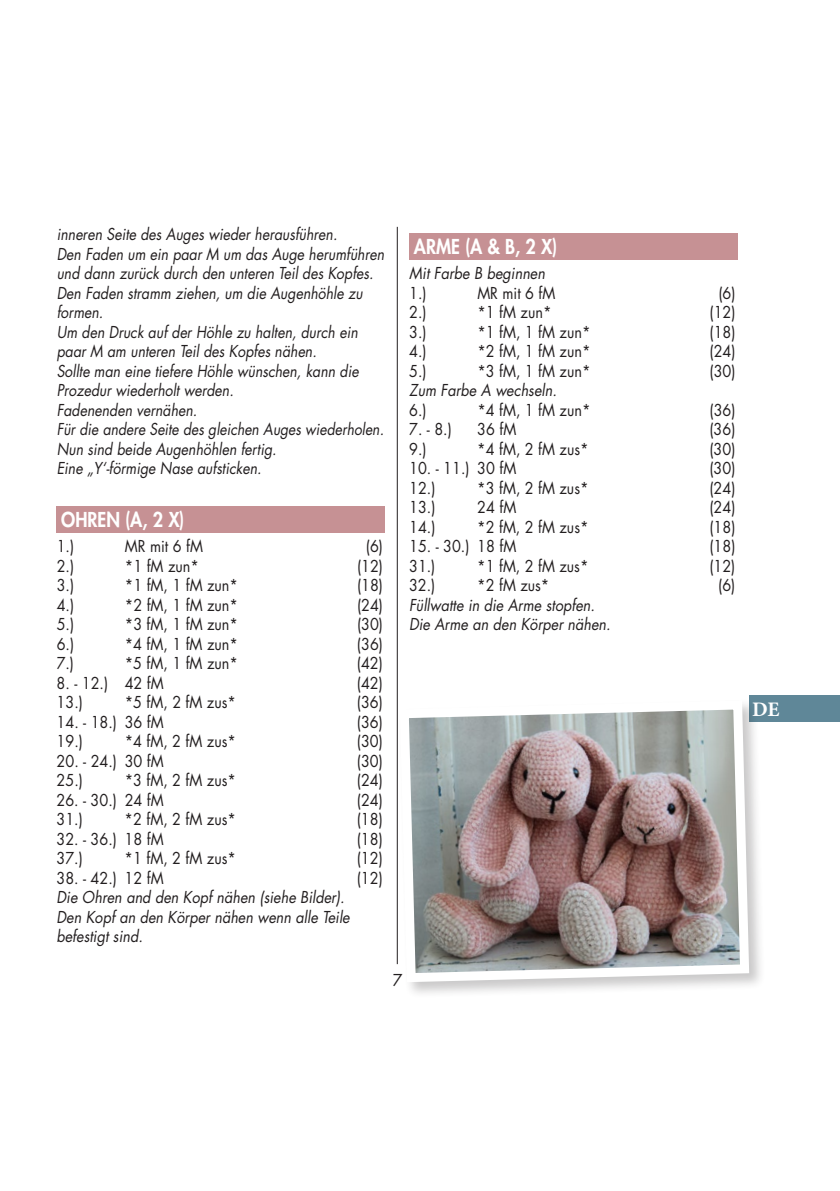
<style>
.page{position:relative;width:840px;height:1191px;background:#fff}
.page>*{position:absolute;margin:0;border:0;box-sizing:border-box;transform-origin:0 0}
.t1{font:700 20.6px "Minion Pro";color:#fff}
.t2{font:800 20px "Futura Std";color:#fff;scale:.9 1}
.t3{font:16px "Futura Std";color:#231f20;scale:.9 1}
.t4{font:italic 16px/19.6px "Futura Std";color:#231f20;scale:.88 1}
.t5{font:italic 16px/19.6px "Futura Std";color:#231f20;scale:.9 1}
.t6{font:16px "Futura Std";color:#231f20}
</style>
<div class="page">
<hr style="left:397px;top:227px;width:1px;height:737px;background:#231f20">
<div style="left:748px;top:695px;width:91px;height:27px;background:#5f8798"></div>
<div style="left:57px;top:506px;width:327px;height:26px;background:#c69194"></div>
<div style="left:409px;top:233px;width:328px;height:26px;background:#c69194"></div>
<div style="left:397px;top:698px;width:368px;height:301px;background:#231f20;opacity:.24"></div>
<img style="left:396px;top:696px;width:357px;height:290px">
<p class="t4" style="left:57px;top:224px;width:373px">inneren Seite des Auges wieder herausführen.<br>Den Faden um ein paar M um das Auge herumführen und dann zurück durch den unteren Teil des Kopfes.<br>Den Faden stramm ziehen, um die Augenhöhle zu formen.<br>Um den Druck auf der Höhle zu halten, durch ein paar M am unteren Teil des Kopfes nähen.<br>Sollte man eine tiefere Höhle wünschen, kann die Prozedur wiederholt werden.<br>Fadenenden vernähen.<br>Für die andere Seite des gleichen Auges wiederholen.<br>Nun sind beide Augenhöhlen fertig.<br>Eine „Y‘-förmige Nase aufsticken.</p>
<p class="t2" style="left:61px;top:507px;width:138px">OHREN (A, 2 X)</p>
<p class="t3" style="left:57px;top:536px;width:21px">1.)</p>
<p class="t3" style="left:125px;top:536px;width:88px">MR mit 6 fM</p>
<p class="t3" style="left:366px;top:536px;width:21px">(6)</p>
<p class="t3" style="left:57px;top:555px;width:21px">2.)</p>
<p class="t3" style="left:125px;top:555px;width:84px">*1 fM zun*</p>
<p class="t3" style="left:357px;top:555px;width:30px">(12)</p>
<p class="t3" style="left:57px;top:575px;width:21px">3.)</p>
<p class="t3" style="left:125px;top:575px;width:127px">*1 fM, 1 fM zun*</p>
<p class="t3" style="left:357px;top:575px;width:30px">(18)</p>
<p class="t3" style="left:57px;top:594px;width:21px">4.)</p>
<p class="t3" style="left:125px;top:594px;width:127px">*2 fM, 1 fM zun*</p>
<p class="t3" style="left:357px;top:594px;width:30px">(24)</p>
<p class="t3" style="left:57px;top:614px;width:21px">5.)</p>
<p class="t3" style="left:125px;top:614px;width:127px">*3 fM, 1 fM zun*</p>
<p class="t3" style="left:357px;top:614px;width:30px">(30)</p>
<p class="t3" style="left:57px;top:633px;width:21px">6.)</p>
<p class="t3" style="left:125px;top:633px;width:127px">*4 fM, 1 fM zun*</p>
<p class="t3" style="left:357px;top:633px;width:30px">(36)</p>
<p class="t3" style="left:57px;top:653px;width:21px">7.)</p>
<p class="t3" style="left:125px;top:653px;width:127px">*5 fM, 1 fM zun*</p>
<p class="t3" style="left:357px;top:653px;width:30px">(42)</p>
<p class="t3" style="left:57px;top:672px;width:120px">8. - 12.) 42 fM</p>
<p class="t3" style="left:357px;top:672px;width:30px">(42)</p>
<p class="t3" style="left:57px;top:692px;width:31px">13.)</p>
<p class="t3" style="left:125px;top:692px;width:125px">*5 fM, 2 fM zus*</p>
<p class="t3" style="left:357px;top:692px;width:30px">(36)</p>
<p class="t3" style="left:57px;top:711px;width:120px">14. - 18.) 36 fM</p>
<p class="t3" style="left:357px;top:711px;width:30px">(36)</p>
<p class="t3" style="left:57px;top:731px;width:31px">19.)</p>
<p class="t3" style="left:125px;top:731px;width:125px">*4 fM, 2 fM zus*</p>
<p class="t3" style="left:357px;top:731px;width:30px">(30)</p>
<p class="t3" style="left:57px;top:750px;width:120px">20. - 24.) 30 fM</p>
<p class="t3" style="left:357px;top:750px;width:30px">(30)</p>
<p class="t3" style="left:57px;top:770px;width:31px">25.)</p>
<p class="t3" style="left:125px;top:770px;width:125px">*3 fM, 2 fM zus*</p>
<p class="t3" style="left:356px;top:770px;width:30px">(24)</p>
<p class="t3" style="left:57px;top:789px;width:120px">26. - 30.) 24 fM</p>
<p class="t3" style="left:356px;top:789px;width:30px">(24)</p>
<p class="t3" style="left:56px;top:809px;width:31px">31.)</p>
<p class="t3" style="left:125px;top:809px;width:125px">*2 fM, 2 fM zus*</p>
<p class="t3" style="left:356px;top:809px;width:30px">(18)</p>
<p class="t3" style="left:56px;top:828px;width:120px">32. - 36.) 18 fM</p>
<p class="t3" style="left:356px;top:828px;width:30px">(18)</p>
<p class="t3" style="left:56px;top:848px;width:31px">37.)</p>
<p class="t3" style="left:124px;top:848px;width:125px">*1 fM, 2 fM zus*</p>
<p class="t3" style="left:356px;top:848px;width:30px">(12)</p>
<p class="t3" style="left:56px;top:867px;width:120px">38. - 42.) 12 fM</p>
<p class="t3" style="left:356px;top:867px;width:30px">(12)</p>
<p class="t5" style="left:56px;top:888px;width:327px">Die Ohren and den Kopf nähen (siehe Bilder).<br>Den Kopf an den Körper nähen wenn alle Teile befestigt sind.</p>
<p class="t2" style="left:413px;top:234px;width:161px">ARME (A &amp; B, 2 X)</p>
<p class="t5" style="left:409px;top:263px;width:152px">Mit Farbe B beginnen</p>
<p class="t3" style="left:409px;top:282px;width:21px">1.)</p>
<p class="t3" style="left:477px;top:282px;width:88px">MR mit 6 fM</p>
<p class="t3" style="left:718px;top:282px;width:21px">(6)</p>
<p class="t3" style="left:409px;top:302px;width:21px">2.)</p>
<p class="t3" style="left:477px;top:302px;width:84px">*1 fM zun*</p>
<p class="t3" style="left:709px;top:302px;width:30px">(12)</p>
<p class="t3" style="left:409px;top:321px;width:21px">3.)</p>
<p class="t3" style="left:477px;top:321px;width:127px">*1 fM, 1 fM zun*</p>
<p class="t3" style="left:709px;top:321px;width:30px">(18)</p>
<p class="t3" style="left:409px;top:341px;width:21px">4.)</p>
<p class="t3" style="left:477px;top:341px;width:127px">*2 fM, 1 fM zun*</p>
<p class="t3" style="left:709px;top:341px;width:30px">(24)</p>
<p class="t3" style="left:409px;top:360px;width:21px">5.)</p>
<p class="t3" style="left:477px;top:360px;width:127px">*3 fM, 1 fM zun*</p>
<p class="t3" style="left:709px;top:360px;width:30px">(30)</p>
<p class="t5" style="left:409px;top:381px;width:165px">Zum Farbe A wechseln.</p>
<p class="t3" style="left:409px;top:399px;width:21px">6.)</p>
<p class="t3" style="left:477px;top:399px;width:127px">*4 fM, 1 fM zun*</p>
<p class="t3" style="left:709px;top:399px;width:30px">(36)</p>
<p class="t3" style="left:409px;top:419px;width:49px">7. - 8.)</p>
<p class="t3" style="left:477px;top:419px;width:45px">36 fM</p>
<p class="t3" style="left:709px;top:419px;width:30px">(36)</p>
<p class="t3" style="left:409px;top:438px;width:21px">9.)</p>
<p class="t3" style="left:477px;top:438px;width:125px">*4 fM, 2 fM zus*</p>
<p class="t3" style="left:709px;top:438px;width:30px">(30)</p>
<p class="t3" style="left:409px;top:458px;width:120px">10. - 11.) 30 fM</p>
<p class="t3" style="left:709px;top:458px;width:30px">(30)</p>
<p class="t3" style="left:409px;top:477px;width:31px">12.)</p>
<p class="t3" style="left:477px;top:477px;width:125px">*3 fM, 2 fM zus*</p>
<p class="t3" style="left:709px;top:477px;width:30px">(24)</p>
<p class="t3" style="left:409px;top:497px;width:31px">13.)</p>
<p class="t3" style="left:477px;top:497px;width:45px">24 fM</p>
<p class="t3" style="left:709px;top:497px;width:30px">(24)</p>
<p class="t3" style="left:409px;top:516px;width:31px">14.)</p>
<p class="t3" style="left:477px;top:516px;width:125px">*2 fM, 2 fM zus*</p>
<p class="t3" style="left:709px;top:516px;width:30px">(18)</p>
<p class="t3" style="left:409px;top:536px;width:120px">15. - 30.) 18 fM</p>
<p class="t3" style="left:709px;top:536px;width:30px">(18)</p>
<p class="t3" style="left:409px;top:555px;width:31px">31.)</p>
<p class="t3" style="left:477px;top:555px;width:125px">*1 fM, 2 fM zus*</p>
<p class="t3" style="left:709px;top:555px;width:30px">(12)</p>
<p class="t3" style="left:409px;top:575px;width:31px">32.)</p>
<p class="t3" style="left:477px;top:575px;width:82px">*2 fM zus*</p>
<p class="t3" style="left:717px;top:575px;width:21px">(6)</p>
<p class="t5" style="left:409px;top:595px;width:225px">Füllwatte in die Arme stopfen.<br>Die Arme an den Körper nähen.</p>
<p class="t6" style="left:392px;top:969px;width:11px">7</p>
<p class="t1" style="left:751px;top:695px;width:29px">DE</p>
</div>
